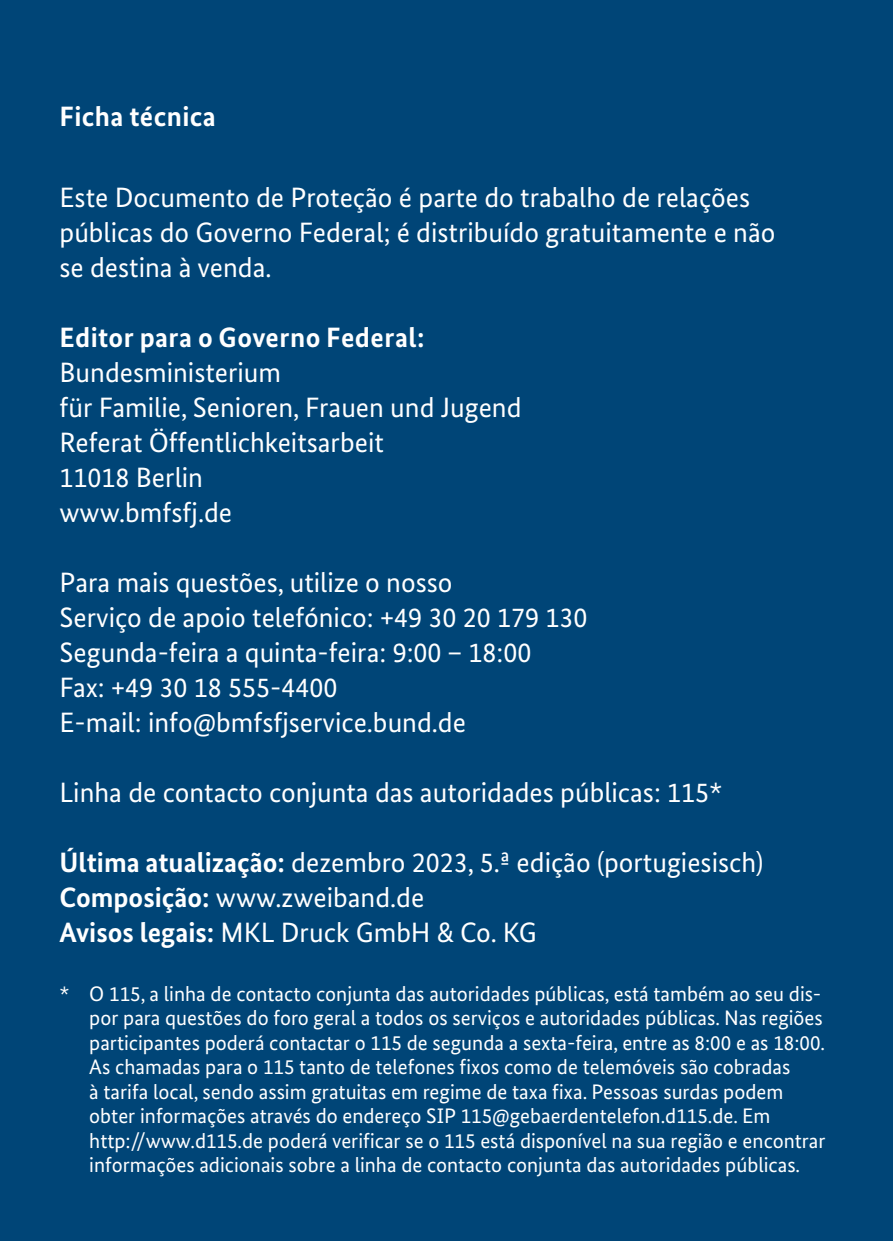
<style>
.page{position:relative;width:893px;height:1241px;background:#fff}
.page>*{position:absolute;margin:0;border:0;box-sizing:border-box;transform-origin:0 0}
.I-Impressum_I-03-P-FT{font:28px/35px "Bundes Sans";color:#fff}
.I-Impressum_I-02-H2-HL_2{font:700 28px "Bundes Sans";letter-spacing:.015em;color:#fff}
.I-Impressum_I-01-H1-HL_1{font:700 28px "Bundes Sans";letter-spacing:.015em;color:#fff}
.I-Impressum_I-04-P-Fußnote{font:21px/24.5px "Bundes Sans";color:#fff}
.s1{font-weight:700}
</style>
<div class="page">
<div style="left:0;top:0;width:893px;height:1240px;background:#004577"></div>
<h1 class="I-Impressum_I-01-H1-HL_1" style="left:60px;top:99px;width:158px">Ficha técnica</h1>
<p class="I-Impressum_I-03-P-FT" style="left:60px;top:179px;width:717px">Este Documento de Proteção é parte do trabalho de relações públicas do Governo Federal; é distribuído gratuitamente e não se destina à venda.</p>
<h2 class="I-Impressum_I-02-H2-HL_2" style="left:60px;top:320px;width:367px">Editor para o Governo Federal:</h2>
<p class="I-Impressum_I-03-P-FT" style="left:60px;top:354px;width:463px">Bundesministerium<br>für Familie, Senioren, Frauen und Jugend</p>
<p class="I-Impressum_I-03-P-FT" style="left:60px;top:424px;width:326px">Referat Öffentlichkeitsarbeit</p>
<p class="I-Impressum_I-03-P-FT" style="left:60px;top:459px;width:145px">11018 Berlin</p>
<p class="I-Impressum_I-03-P-FT" style="left:60px;top:494px;width:174px">www.bmfsfj.de</p>
<p class="I-Impressum_I-03-P-FT" style="left:60px;top:564px;width:395px">Para mais questões, utilize o nosso</p>
<p class="I-Impressum_I-03-P-FT" style="left:60px;top:599px;width:529px">Serviço de apoio telefónico: +49 30 20 179 130</p>
<p class="I-Impressum_I-03-P-FT" style="left:60px;top:634px;width:473px">Segunda-feira a quinta-feira: 9:00 – 18:00</p>
<p class="I-Impressum_I-03-P-FT" style="left:60px;top:669px;width:279px">Fax: +49 30 18 555-4400</p>
<p class="I-Impressum_I-03-P-FT" style="left:60px;top:704px;width:408px">E-mail: info@bmfsfjservice.bund.de</p>
<p class="I-Impressum_I-03-P-FT" style="left:60px;top:774px;width:665px">Linha de contacto conjunta das autoridades públicas: 115*</p>
<p class="I-Impressum_I-03-P-FT" style="left:60px;top:844px;width:705px"><span class="s1">Última atualização:</span> dezembro 2023, 5.ª edição (portugiesisch)</p>
<p class="I-Impressum_I-03-P-FT" style="left:60px;top:879px;width:366px"><span class="s1">Composição:</span> www.zweiband.de</p>
<p class="I-Impressum_I-03-P-FT" style="left:60px;top:914px;width:479px"><span class="s1">Avisos legais:</span> MKL Druck GmbH &amp; Co. KG</p>
<p class="I-Impressum_I-04-P-Fußnote" style="left:89px;top:980px;width:738px;text-indent:-30px">* O 115, a linha de contacto conjunta das autoridades públicas, está também ao seu dis&shy;por para questões do foro geral a todos os serviços e autoridades públicas. Nas regiões participantes poderá contactar o 115 de segunda a sexta-feira, entre as 8:00 e as 18:00.<br>As chamadas para o 115 tanto de telefones fixos como de telemóveis são cobradas<br>à tarifa local, sendo assim gratuitas em regime de taxa fixa. Pessoas surdas podem obter informações através do endereço SIP 115@gebaerdentelefon.d115.de. Em http://www.d115.de poderá verificar se o 115 está disponível na sua região e encontrar informações adicionais sobre a linha de contacto conjunta das autoridades públicas.</p>
</div>
